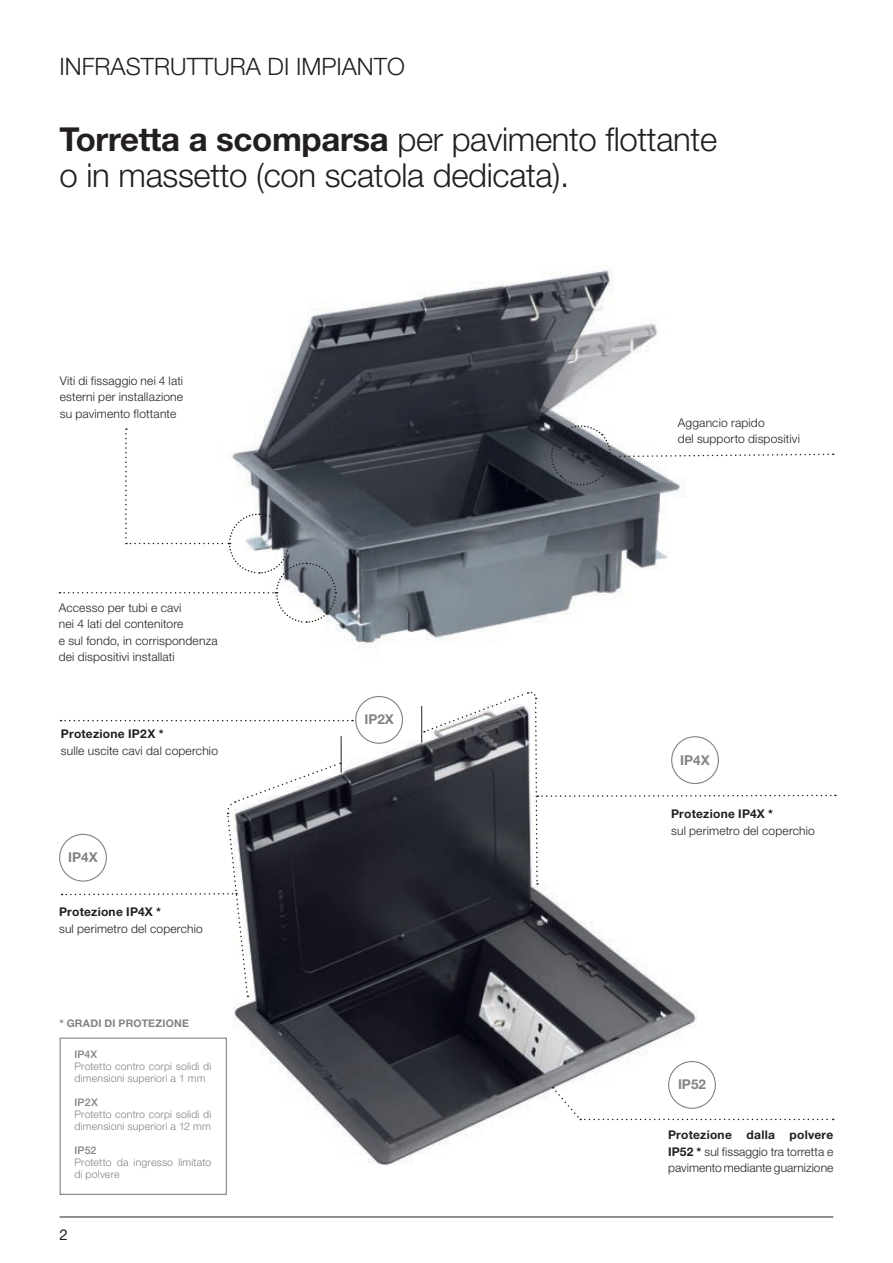
<style>
.page{position:relative;width:893px;height:1263px;background:#fff}
.page>*{position:absolute;margin:0;border:0;box-sizing:border-box;transform-origin:0 0}
.t1{font:300 33px/36px "Helvetica Neue LT Std";letter-spacing:-.01em;color:#231f20}
.t2{font:300 24px "Helvetica Neue LT Std";color:#231f20}
.t3{font:15px "Helvetica Neue LT Std";color:#231f20}
.t4{font:700 13.5px "Helvetica Neue LT Std";color:#808285}
.t5{font:300 12px/16.5px "Helvetica Neue LT Std";letter-spacing:.015em;color:#231f20;text-align:justify}
.t6{font:700 12px "Helvetica Neue LT Std";letter-spacing:.02em;color:#231f20}
.t7{font:300 10.5px/12px "Helvetica Neue LT Std";letter-spacing:.02em;color:#808285}
.t8{font:700 10.5px "Helvetica Neue LT Std";letter-spacing:.025em;color:#808285}
.t9{font:500 10.5px "Helvetica Neue LT Std";letter-spacing:.015em;color:#808285}
.s1{font-weight:700}
</style>
<div class="page">
<hr style="left:60px;top:1216px;width:773px;height:2px;background:#6c6d70">
<img style="left:263px;top:270px;width:423px;height:374px">
<img style="left:233px;top:705px;width:463px;height:460px">
<div style="left:60px;top:1037px;width:167px;height:158px;border:1px solid #808285"></div>
<svg style="left:61px;top:720px;width:292px;height:1px"></svg>
<svg style="left:553px;top:1087px;width:281px;height:33px"></svg>
<svg style="left:549px;top:423px;width:285px;height:64px"></svg>
<svg style="left:60px;top:428px;width:277px;height:196px"></svg>
<svg style="left:62px;top:762px;width:279px;height:235px"></svg>
<hr style="left:341px;top:736px;width:1px;height:37px;background:#231f20">
<hr style="left:421px;top:706px;width:1px;height:37px;background:#231f20">
<svg style="left:424px;top:691px;width:412px;height:194px"></svg>
<h2 class="t2" style="left:60px;top:51px;width:347px">INFRASTRUTTURA DI IMPIANTO</h2>
<h1 class="t1" style="left:60px;top:121px;width:659px"><span class="s1">Torretta a scomparsa</span> per pavimento flottante o in massetto (con scatola dedicata).</h1>
<p class="t5" style="left:60px;top:372px;width:125px">Viti di fissaggio nei 4 lati esterni per installazione su pavimento flottante</p>
<p class="t5" style="left:59px;top:599px;width:160px;text-align:left">Accesso per tubi e cavi<br>nei 4 lati del contenitore<br>e sul fondo, in corrispondenza dei dispositivi installati</p>
<p class="t6" style="left:61px;top:727px;width:104px">Protezione IP2X *</p>
<p class="t5" style="left:61px;top:742px;width:159px">sulle uscite cavi dal coperchio</p>
<p class="t4" style="left:68px;top:849px;width:31px">IP4X</p>
<p class="t6" style="left:59px;top:905px;width:103px">Protezione IP4X *</p>
<p class="t5" style="left:59px;top:920px;width:145px">sul perimetro del coperchio</p>
<p class="t8" style="left:60px;top:1017px;width:131px">* GRADI DI PROTEZIONE</p>
<p class="t9" style="left:75px;top:1048px;width:24px">IP4X</p>
<p class="t7" style="left:75px;top:1060px;width:138px">Protetto contro corpi solidi di dimensioni superiori a 1 mm</p>
<p class="t9" style="left:75px;top:1096px;width:25px">IP2X</p>
<p class="t7" style="left:75px;top:1108px;width:138px">Protetto contro corpi solidi di dimensioni superiori a 12 mm</p>
<p class="t9" style="left:75px;top:1144px;width:23px">IP52</p>
<p class="t7" style="left:75px;top:1156px;width:138px">Protetto da ingresso limitato di polvere</p>
<p class="t3" style="left:60px;top:1225px;width:10px">2</p>
<p class="t4" style="left:364px;top:711px;width:31px">IP2X</p>
<p class="t5" style="left:678px;top:414px;width:123px">Aggancio rapido<br>del supporto dispositivi</p>
<p class="t4" style="left:680px;top:751px;width:31px">IP4X</p>
<p class="t6" style="left:671px;top:806px;width:103px">Protezione IP4X *</p>
<p class="t5" style="left:671px;top:822px;width:145px">sul perimetro del coperchio</p>
<p class="t4" style="left:678px;top:1076px;width:29px">IP52</p>
<p class="t5" style="left:668px;top:1126px;width:167px"><span class="s1">Protezione dalla polvere IP52 *</span> sul fissaggio tra torretta e pavimento mediante guarnizione</p>
</div>
